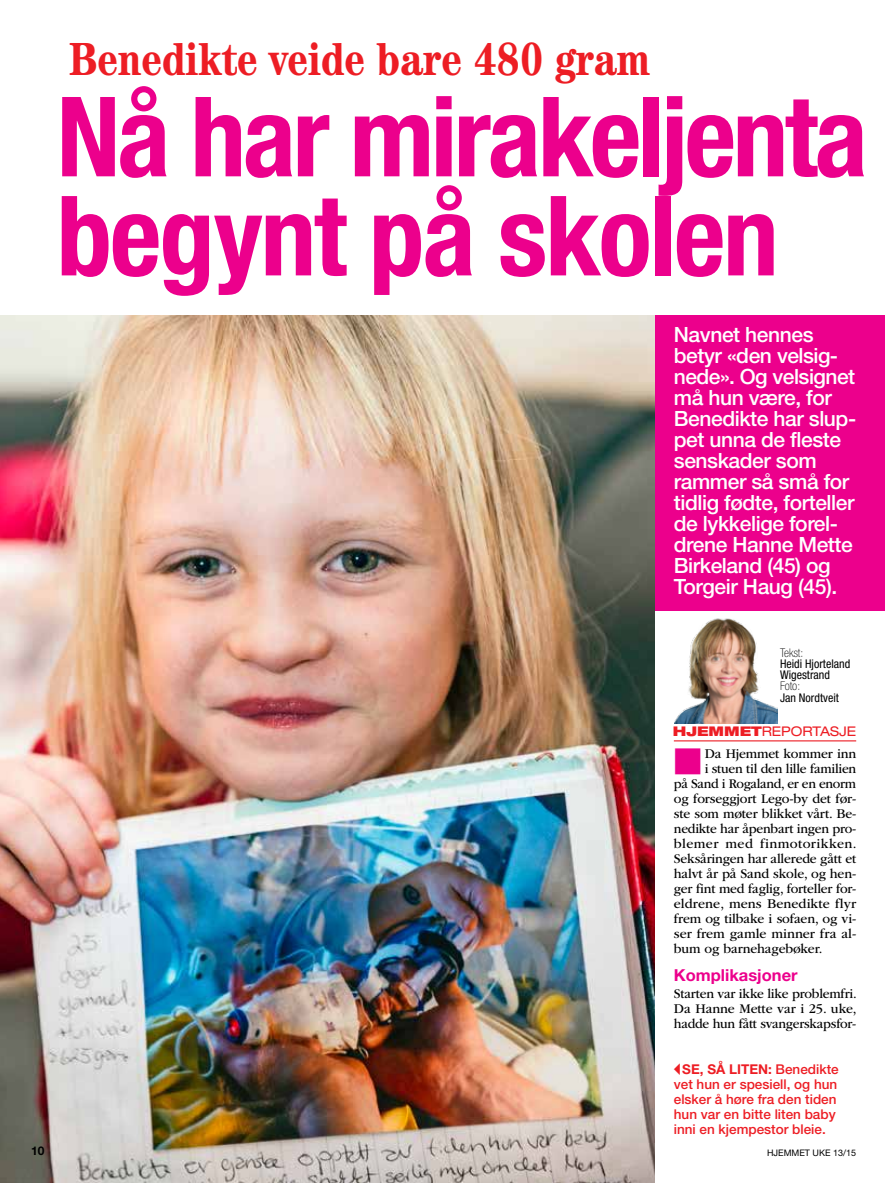
<style>
.page{position:relative;width:885px;height:1183px;background:#fff}
.page>*{position:absolute;margin:0;border:0;box-sizing:border-box;transform-origin:0 0}
.t1{font:700 condensed 111px/99px "Helvetica Neue LT Std";letter-spacing:-.03em;color:#ec008c}
.t2{font:700 condensed 46.5px "Century Std";color:#ed1d24}
.t3{font:500 21px/21px "Helvetica Neue LT Std";letter-spacing:-.02em;color:#fff}
.t4{font:700 16.5px "Helvetica Neue LT Std";color:#ec008c}
.t5{font:13.8px "ITC Garamond Std";letter-spacing:-.01em;color:#000}
.t6{font:13.8px/15px "ITC Garamond Std";letter-spacing:-.01em;color:#000;text-align:justify;scale:.96 1}
.t7{font:13.8px "ITC Garamond Std";letter-spacing:.03em;color:#000}
.t8{font:500 13.5px/15px "Helvetica Neue LT Std";color:#ed1d24}
.t9{font:expanded 13.35px "Helvetica Neue LT Std";color:#ed1d24}
.t10{font:condensed 12px/11.2px "Helvetica Neue LT Std";color:#000}
.t11{font:100 condensed 12px "Helvetica Neue LT Std";color:#000}
.t12{font:700 12px "Helvetica Neue LT Std";color:#000}
.t13{font:9px "Helvetica Neue LT Std";color:#000}
.s1{font-weight:900}
.s2{font-weight:700}
</style>
<div class="page">
<div style="left:641px;top:315px;width:243px;height:295px;background:#ec008c"></div>
<img style="left:0;top:315px;width:654px;height:867px">
<hr style="left:673px;top:740px;width:183px;height:1px;background:#ed1d24">
<img style="left:674px;top:618px;width:103px;height:105px">
<h2 class="t2" style="left:69px;top:32px;width:582px">Benedikte veide bare 480 gram</h2>
<h1 class="t1" style="left:57px;top:86px;width:812px">Nå har mirakeljenta begynt på skolen</h1>
<p class="t3" style="left:673px;top:324px;width:184px">Navnet hennes betyr «den velsig&shy;nede». Og velsignet må hun være, for<br>Benedikte har slup&shy;pet unna de fleste senskader som rammer så små for tidlig fødte, forteller de lykkelige forel&shy;drene Hanne Mette<br>Birkeland (45) og<br>Torgeir Haug (45).</p>
<p class="t11" style="left:780px;top:645px;width:25px">Tekst:</p>
<p class="t10" style="left:780px;top:657px;width:72px">Heidi Hjorteland<br>Wigestrand</p>
<p class="t11" style="left:780px;top:679px;width:22px">Foto:</p>
<p class="t10" style="left:780px;top:691px;width:60px">Jan Nordtveit</p>
<p class="t9" style="left:673px;top:723px;width:185px"><span class="s1">HJEMMET</span>REPORTASJE</p>
<p class="t5" style="left:704px;top:746px;width:153px">Da Hjemmet kommer inn</p>
<p class="t6" style="left:704px;top:761px;width:159px">i stuen til den lille familien</p>
<p class="t6" style="left:673px;top:776px;width:191px">på Sand i Rogaland, er en enorm</p>
<p class="t5" style="left:673px;top:791px;width:184px">og forseggjort Lego-by det før-</p>
<p class="t5" style="left:673px;top:806px;width:184px">ste som møter blikket vårt. Be-</p>
<p class="t6" style="left:673px;top:821px;width:191px">nedikte har åpenbart ingen pro-</p>
<p class="t7" style="left:673px;top:836px;width:184px">blemer med finmotorikken.</p>
<p class="t5" style="left:673px;top:851px;width:184px">Seksåringen har allerede gått et</p>
<p class="t5" style="left:673px;top:866px;width:184px">halvt år på Sand skole, og hen-</p>
<p class="t5" style="left:673px;top:881px;width:184px">ger fint med faglig, forteller for-</p>
<p class="t5" style="left:673px;top:896px;width:184px">eldrene, mens Benedikte flyr</p>
<p class="t5" style="left:673px;top:911px;width:184px">frem og tilbake i sofaen, og vi-</p>
<p class="t5" style="left:673px;top:926px;width:184px">ser frem gamle minner fra al-</p>
<p class="t5" style="left:673px;top:941px;width:150px">bum og barnehagebøker.</p>
<p class="t4" style="left:673px;top:964px;width:125px">Komplikasjoner</p>
<p class="t6" style="left:673px;top:986px;width:192px">Starten var ikke like problemfri.<br>Da Hanne Mette var i 25. uke, hadde hun fått svangerskapsfor-</p>
<p class="t8" style="left:673px;top:1060px;width:166px">◂<span class="s2">SE, SÅ LITEN:</span> Benedikte vet hun er spesiell, og hun elsker å høre fra den tiden hun var en bitte liten baby inni en kjempestor bleie.</p>
<p class="t12" style="left:31px;top:1143px;width:15px">10</p>
<p class="t13" style="left:767px;top:1147px;width:91px">HJEMMET UKE 13/15</p>
</div>
